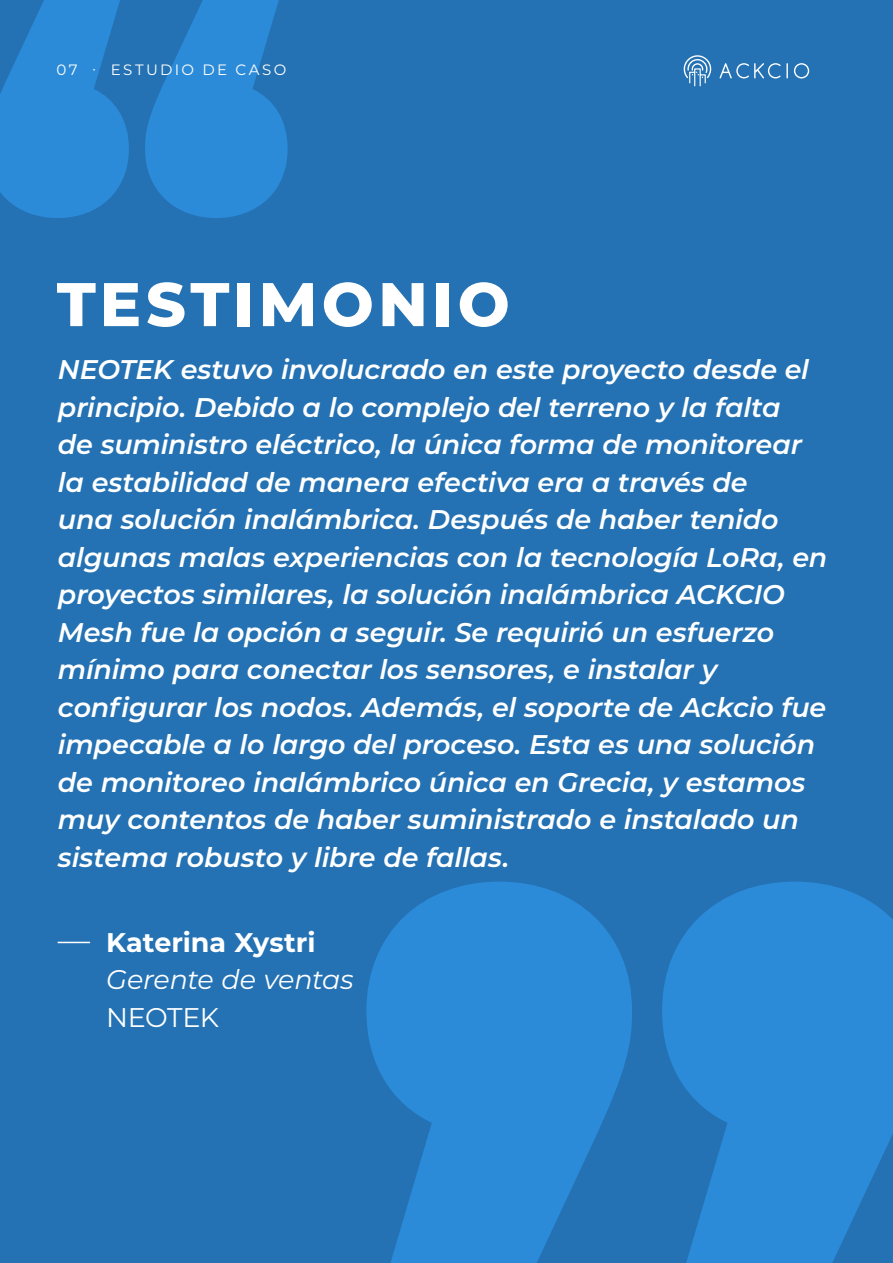
<style>
.page{position:relative;width:893px;height:1263px;background:#2472b3}
.page>*{position:absolute;margin:0;border:0;box-sizing:border-box;transform-origin:0 0}
.t1{font:800 61.5px "Montserrat";letter-spacing:.07em;color:#fff}
.t2{font:italic 600 27px/37.5px "Montserrat";letter-spacing:-.005em;color:#fff}
.t3{font:italic 27px "Montserrat";letter-spacing:-.005em;color:#fff}
.t4{font:700 27px "Montserrat";color:#fff}
.t5{font:27px "Montserrat";letter-spacing:-.025em;color:#fff}
.t6{font:15px "Montserrat";letter-spacing:.155em;color:#fff}
</style>
<div class="page">
<svg style="left:0;top:0;width:288px;height:218px;fill:#2b8bd9"></svg>
<svg style="left:366px;top:881px;width:527px;height:382px;fill:#2b8bd9"></svg>
<hr style="left:58px;top:942px;width:32px;height:1px;background:#fff">
<svg style="left:720px;top:63px;width:68px;height:15px"></svg>
<svg style="left:794px;top:63px;width:15px;height:15px"></svg>
<svg style="left:683px;top:55px;width:28px;height:31px"></svg>
<p class="t6" style="left:56px;top:60px;width:231px">07 ∙ ESTUDIO DE CASO</p>
<p class="t1" style="left:57px;top:259px;width:454px">TESTIMONIO</p>
<p class="t2" style="left:58px;top:350px;width:771px">NEOTEK estuvo involucrado en este proyecto desde el principio. Debido a lo complejo del terreno y la falta<br>de suministro eléctrico, la única forma de monitorear la estabilidad de manera efectiva era a través de<br>una solución inalámbrica. Después de haber tenido algunas malas experiencias con la tecnología LoRa, en proyectos similares, la solución inalámbrica ACKCIO Mesh fue la opción a seguir. Se requirió un esfuerzo mínimo para conectar los sensores, e instalar y configurar los nodos. Además, el soporte de Ackcio fue impecable a lo largo del proceso. Esta es una solución de monitoreo inalámbrico única en Grecia, y estamos muy contentos de haber suministrado e instalado un sistema robusto y libre de fallas.</p>
<p class="t4" style="left:106px;top:923px;width:211px">Katerina Xystri</p>
<p class="t3" style="left:106px;top:961px;width:249px">Gerente de ventas</p>
<p class="t5" style="left:106px;top:999px;width:114px">NEOTEK</p>
</div>
